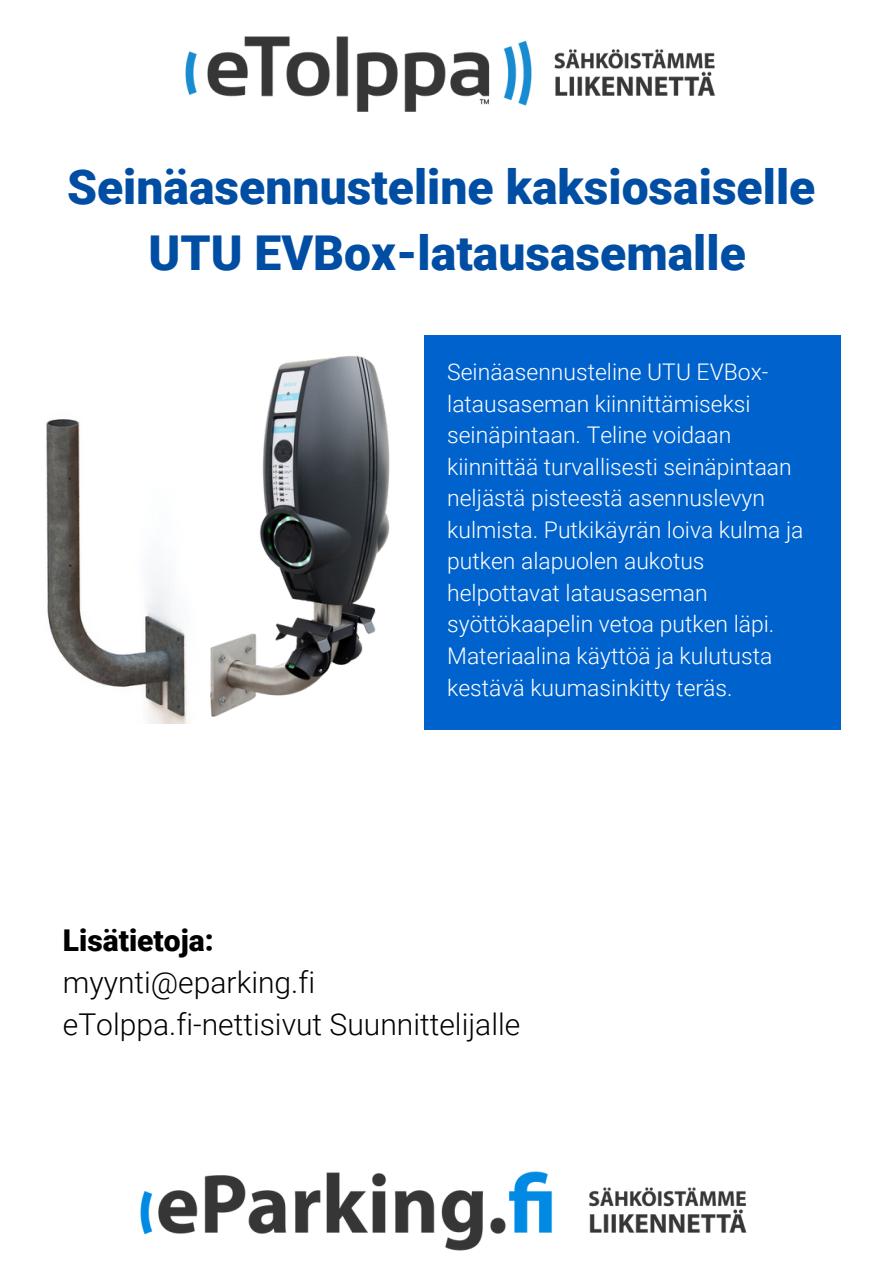
<style>
.page{position:relative;width:894px;height:1264px;background:#fff}
.page>*{position:absolute;margin:0;border:0;box-sizing:border-box;transform-origin:0 0}
.t1{font:900 48px/66.4px "Roboto";color:#004ea3;text-align:center}
.t2{font:300 30px/41.7px "Roboto";color:#000}
.t3{font:900 30px "Roboto";color:#000}
.t4{font:300 22.95px/31.5px "Roboto";color:#fff}
</style>
<div class="page">
<img style="left:185px;top:36px;width:531px;height:76px">
<img style="left:140px;top:1171px;width:607px;height:80px">
<div style="left:423px;top:336px;width:417px;height:394px;background:#0062cc"></div>
<img style="left:46px;top:419px;width:141px;height:304px">
<img style="left:187px;top:356px;width:203px;height:368px">
<h1 class="t1" style="left:67px;top:154px;width:749px">Seinäasennusteline kaksiosaiselle<br>UTU EVBox-latausasemalle</h1>
<p class="t4" style="left:447px;top:356px;width:358px">Seinäasennusteline UTU EVBox&shy;latausaseman kiinnittämiseksi seinäpintaan. Teline voidaan kiinnittää turvallisesti seinäpintaan neljästä pisteestä asennuslevyn kulmista. Putkikäyrän loiva kulma ja putken alapuolen aukotus helpottavat latausaseman syöttökaapelin vetoa putken läpi.<br>Materiaalina käyttöä ja kulutusta kestävä kuumasinkitty teräs.</p>
<h2 class="t3" style="left:63px;top:923px;width:152px">Lisätietoja:</h2>
<h2 class="t2" style="left:63px;top:961px;width:459px">myynti@eparking.fi eTolppa.fi-nettisivut Suunnittelijalle</h2>
</div>
